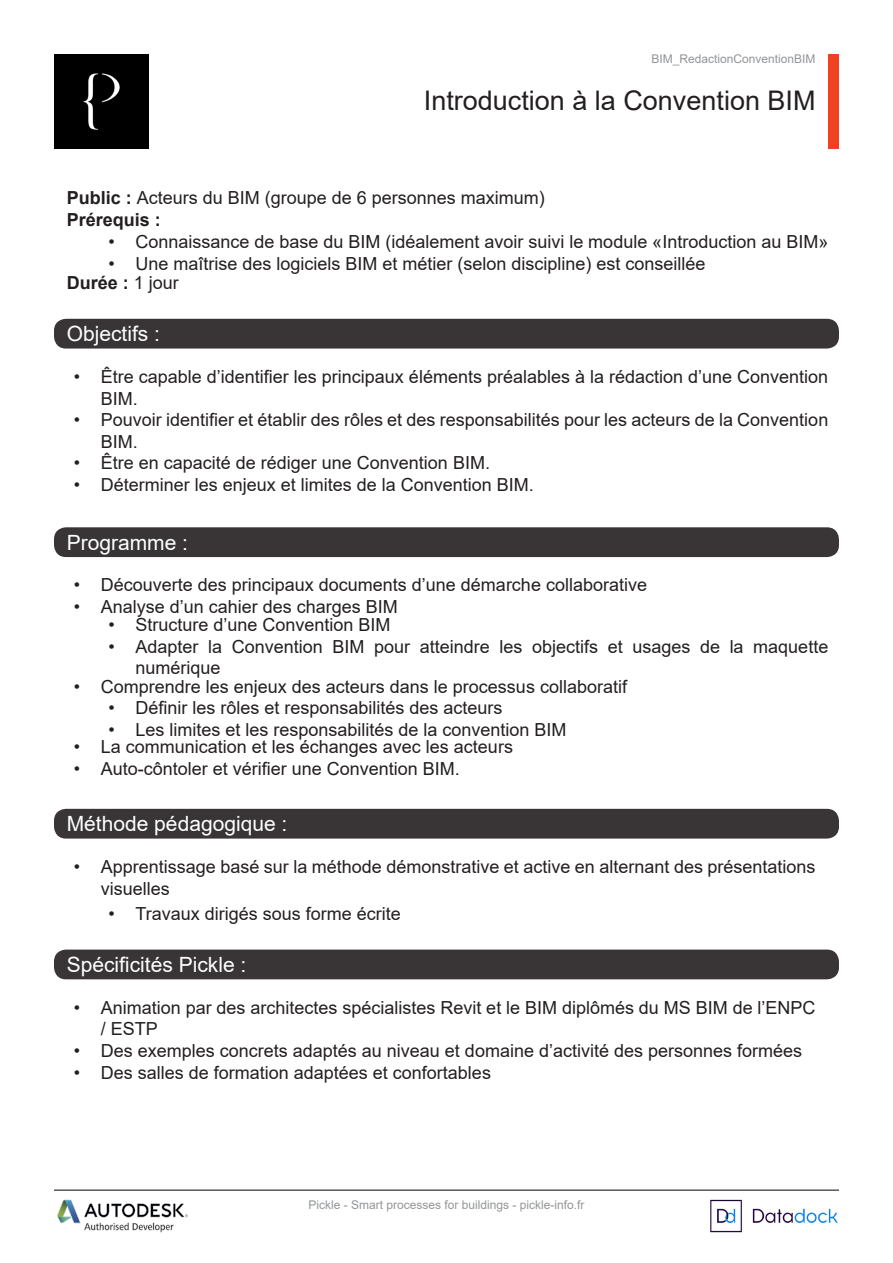
<style>
.page{position:relative;width:893px;height:1263px;background:#fff}
.page>*{position:absolute;margin:0;border:0;box-sizing:border-box;transform-origin:0 0}
.t1{font:27px "Arial";color:#231f20}
.t2{font:21px "Arial";color:#fff}
.t3{font:18px/21.6px "Arial";color:#231f20}
.t4{font:700 18px "Arial";color:#231f20}
.t5{font:12px "Arial";color:#939598}
.s1{font-weight:700}
.s2{font-weight:400}
</style>
<div class="page">
<div style="left:54px;top:527px;width:785px;height:30px;background:#393536;border-radius:12px"></div>
<div style="left:54px;top:809px;width:785px;height:29px;background:#393536;border-radius:12px"></div>
<div style="left:54px;top:949px;width:785px;height:30px;background:#393536;border-radius:12px"></div>
<div style="left:54px;top:319px;width:785px;height:30px;background:#393536;border-radius:12px"></div>
<div style="left:828px;top:54px;width:11px;height:95px;background:#f04123"></div>
<div style="left:54px;top:54px;width:95px;height:95px;background:#000"></div>
<hr style="left:54px;top:1189px;width:785px;height:2px;background:#231f20">
<img style="left:710px;top:1199px;width:128px;height:33px">
<img style="left:57px;top:1200px;width:131px;height:32px">
<p class="t5" style="left:651px;top:50px;width:166px">BIM_RedactionConventionBIM</p>
<p class="t1" style="left:424px;top:82px;width:393px">Introduction à la Convention BIM</p>
<p class="t3" style="left:67px;top:187px;width:480px"><span class="s1">Public :</span> Acteurs du BIM (groupe de 6 personnes maximum)</p>
<p class="t4" style="left:67px;top:207px;width:96px">Prérequis :</p>
<p class="t3" style="left:108px;top:231px;width:721px">• Connaissance de base du BIM (idéalement avoir suivi le module «Introduction au BIM»</p>
<p class="t3" style="left:108px;top:253px;width:599px">• Une maîtrise des logiciels BIM et métier (selon discipline) est conseillée</p>
<p class="t4" style="left:67px;top:270px;width:114px">Durée : <span class="s2">1 jour</span></p>
<p class="t2" style="left:67px;top:319px;width:95px">Objectifs :</p>
<p class="t3" style="left:101px;top:366px;width:729px;text-indent:-27px">• Être capable d’identifier les principaux éléments préalables à la rédaction d’une Convention<br>BIM.</p>
<p class="t3" style="left:101px;top:409px;width:729px;text-indent:-27px">• Pouvoir identifier et établir des rôles et des responsabilités pour les acteurs de la Convention<br>BIM.</p>
<p class="t3" style="left:74px;top:452px;width:418px">• Être en capacité de rédiger une Convention BIM.</p>
<p class="t3" style="left:74px;top:474px;width:462px">• Déterminer les enjeux et limites de la Convention BIM.</p>
<p class="t2" style="left:67px;top:528px;width:123px">Programme :</p>
<p class="t3" style="left:74px;top:574px;width:575px">• Découverte des principaux documents d’une démarche collaborative</p>
<p class="t3" style="left:74px;top:596px;width:326px">• Analyse d’un cahier des charges BIM</p>
<p class="t3" style="left:108px;top:614px;width:284px">• Structure d’une Convention BIM</p>
<p class="t3" style="left:135px;top:635px;width:694px;text-indent:-27px">• Adapter la Convention BIM pour atteindre les objectifs et usages de la maquette numérique</p>
<p class="t3" style="left:74px;top:675px;width:555px">• Comprendre les enjeux des acteurs dans le processus collaboratif</p>
<p class="t3" style="left:108px;top:697px;width:396px">• Définir les rôles et responsabilités des acteurs</p>
<p class="t3" style="left:108px;top:718px;width:460px">• Les limites et les responsabilités de la convention BIM</p>
<p class="t3" style="left:74px;top:736px;width:441px">• La communication et les échanges avec les acteurs</p>
<p class="t3" style="left:74px;top:758px;width:388px">• Auto-côntoler et vérifier une Convention BIM.</p>
<p class="t2" style="left:67px;top:809px;width:222px">Méthode pédagogique :</p>
<p class="t3" style="left:101px;top:856px;width:716px;text-indent:-27px">• Apprentissage basé sur la méthode démonstrative et active en alternant des présentations visuelles</p>
<p class="t3" style="left:108px;top:903px;width:294px">• Travaux dirigés sous forme écrite</p>
<p class="t2" style="left:67px;top:950px;width:181px">Spécificités Pickle :</p>
<p class="t3" style="left:101px;top:996px;width:716px;text-indent:-27px">• Animation par des architectes spécialistes Revit et le BIM diplômés du MS BIM de l’ENPC / ESTP</p>
<p class="t3" style="left:74px;top:1040px;width:730px">• Des exemples concrets adaptés au niveau et domaine d’activité des personnes formées</p>
<p class="t3" style="left:74px;top:1061px;width:419px">• Des salles de formation adaptées et confortables</p>
<p class="t5" style="left:308px;top:1196px;width:278px">Pickle - Smart processes for buildings - pickle-info.fr</p>
</div>
